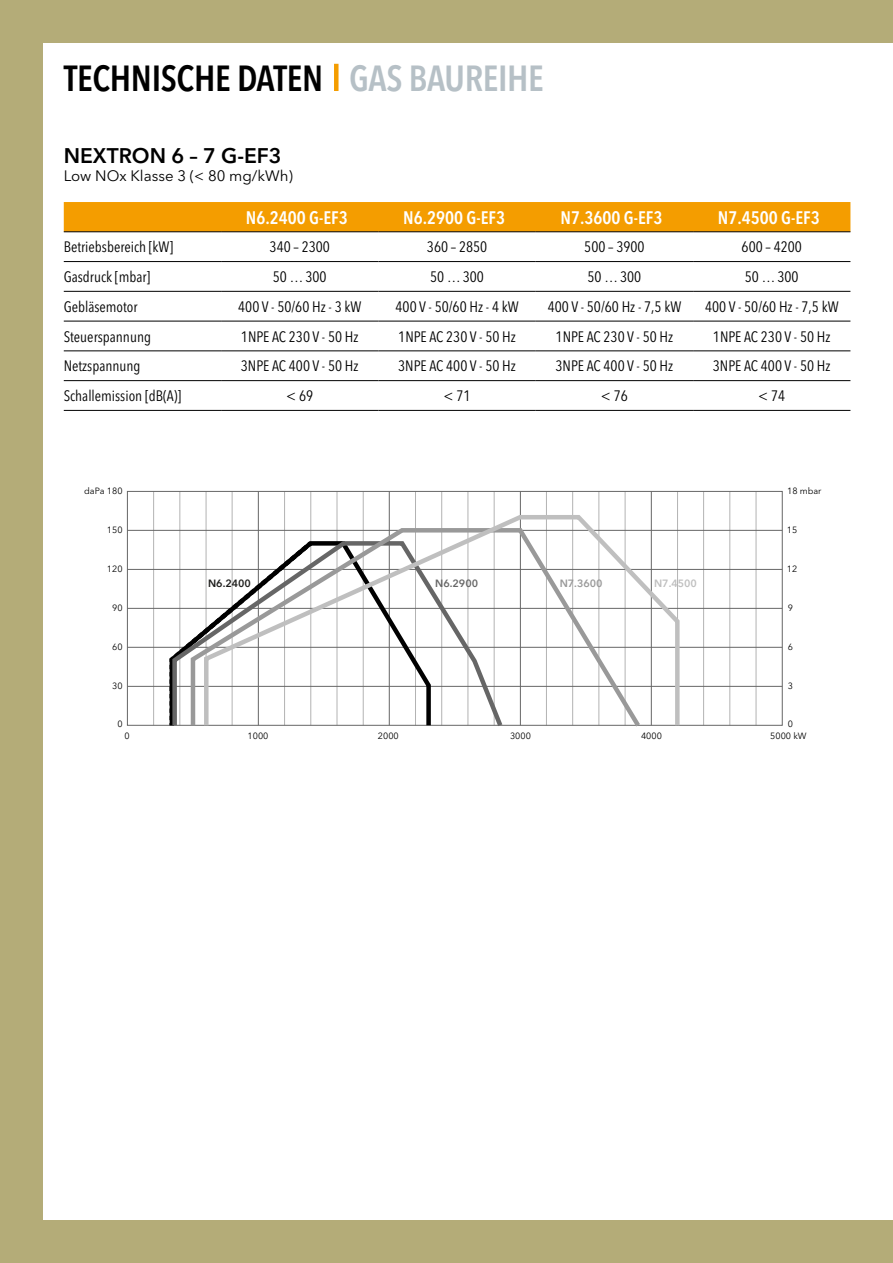
<style>
.page{position:relative;width:893px;height:1263px;background:#fff}
.page>*{position:absolute;margin:0;border:0;box-sizing:border-box;transform-origin:0 0}
.t1{font:600 condensed 36px "Avenir Next LT Pro";letter-spacing:-.01em;color:#000}
.t2{font:600 21px "Avenir Next LT Pro";color:#000}
.t3{font:600 condensed 18px "Avenir Next LT Pro";color:#fff}
.t4{font:condensed 15px "Avenir Next LT Pro";color:#000}
.t5{font:15px "Avenir Next LT Pro";color:#000}
.t6{font:600 10.5px "Avenir Next LT Pro";color:#1d1d1b}
.t7{font:600 10.5px "Avenir Next LT Pro";color:#666}
.t8{font:600 10.5px "Avenir Next LT Pro";color:#999}
.t9{font:600 10.5px "Avenir Next LT Pro";color:#bfbfbf}
.t10{font:9px "Avenir Next LT Pro";color:#000}
.s1{color:#b6c0c6}
</style>
<div class="page">
<div style="left:0;top:0;width:43px;height:1263px;background:#b4ac78"></div>
<div style="left:0;top:0;width:893px;height:43px;background:#b4ac78"></div>
<div style="left:0;top:1220px;width:893px;height:43px;background:#b4ac78"></div>
<div style="left:64px;top:202px;width:786px;height:30px;background:#f49d00"></div>
<hr style="left:64px;top:232px;width:157px;height:1px;background:#000">
<hr style="left:221px;top:232px;width:157px;height:1px;background:#000">
<hr style="left:378px;top:232px;width:158px;height:1px;background:#000">
<hr style="left:536px;top:232px;width:157px;height:1px;background:#000">
<hr style="left:693px;top:232px;width:157px;height:1px;background:#000">
<hr style="left:64px;top:261px;width:157px;height:1px;background:#000">
<hr style="left:221px;top:261px;width:157px;height:1px;background:#000">
<hr style="left:378px;top:261px;width:158px;height:1px;background:#000">
<hr style="left:536px;top:261px;width:157px;height:1px;background:#000">
<hr style="left:693px;top:261px;width:157px;height:1px;background:#000">
<hr style="left:64px;top:291px;width:157px;height:1px;background:#000">
<hr style="left:221px;top:291px;width:157px;height:1px;background:#000">
<hr style="left:378px;top:291px;width:158px;height:1px;background:#000">
<hr style="left:536px;top:291px;width:157px;height:1px;background:#000">
<hr style="left:693px;top:291px;width:157px;height:1px;background:#000">
<hr style="left:64px;top:321px;width:157px;height:1px;background:#000">
<hr style="left:221px;top:321px;width:157px;height:1px;background:#000">
<hr style="left:378px;top:321px;width:158px;height:1px;background:#000">
<hr style="left:536px;top:321px;width:157px;height:1px;background:#000">
<hr style="left:693px;top:321px;width:157px;height:1px;background:#000">
<hr style="left:64px;top:351px;width:157px;height:1px;background:#000">
<hr style="left:221px;top:351px;width:157px;height:1px;background:#000">
<hr style="left:378px;top:351px;width:158px;height:1px;background:#000">
<hr style="left:536px;top:351px;width:157px;height:1px;background:#000">
<hr style="left:693px;top:351px;width:157px;height:1px;background:#000">
<hr style="left:64px;top:380px;width:157px;height:1px;background:#000">
<hr style="left:221px;top:380px;width:157px;height:1px;background:#000">
<hr style="left:378px;top:380px;width:158px;height:1px;background:#000">
<hr style="left:536px;top:380px;width:157px;height:1px;background:#000">
<hr style="left:693px;top:380px;width:157px;height:1px;background:#000">
<hr style="left:64px;top:410px;width:157px;height:1px;background:#000">
<hr style="left:221px;top:410px;width:157px;height:1px;background:#000">
<hr style="left:378px;top:410px;width:158px;height:1px;background:#000">
<hr style="left:536px;top:410px;width:157px;height:1px;background:#000">
<hr style="left:693px;top:410px;width:157px;height:1px;background:#000">
<div style="left:334px;top:64px;width:5px;height:27px;background:#f49d00"></div>
<hr style="left:756px;top:491px;width:1px;height:234px;background:#b3b3b3">
<hr style="left:729px;top:491px;width:1px;height:234px;background:#b3b3b3">
<hr style="left:703px;top:491px;width:1px;height:234px;background:#b3b3b3">
<hr style="left:677px;top:491px;width:1px;height:234px;background:#b3b3b3">
<hr style="left:625px;top:491px;width:1px;height:234px;background:#b3b3b3">
<hr style="left:598px;top:491px;width:1px;height:234px;background:#b3b3b3">
<hr style="left:572px;top:491px;width:1px;height:234px;background:#b3b3b3">
<hr style="left:546px;top:491px;width:1px;height:234px;background:#b3b3b3">
<hr style="left:494px;top:491px;width:1px;height:234px;background:#b3b3b3">
<hr style="left:468px;top:491px;width:1px;height:234px;background:#b3b3b3">
<hr style="left:441px;top:491px;width:1px;height:234px;background:#b3b3b3">
<hr style="left:415px;top:491px;width:1px;height:234px;background:#b3b3b3">
<hr style="left:363px;top:491px;width:1px;height:234px;background:#b3b3b3">
<hr style="left:337px;top:491px;width:1px;height:234px;background:#b3b3b3">
<hr style="left:310px;top:491px;width:1px;height:234px;background:#b3b3b3">
<hr style="left:284px;top:491px;width:1px;height:234px;background:#b3b3b3">
<hr style="left:232px;top:491px;width:1px;height:234px;background:#b3b3b3">
<hr style="left:206px;top:491px;width:1px;height:234px;background:#b3b3b3">
<hr style="left:179px;top:491px;width:1px;height:234px;background:#b3b3b3">
<hr style="left:153px;top:491px;width:1px;height:234px;background:#b3b3b3">
<hr style="left:127px;top:686px;width:655px;height:1px;background:#666">
<hr style="left:127px;top:647px;width:655px;height:1px;background:#666">
<hr style="left:127px;top:608px;width:655px;height:1px;background:#666">
<hr style="left:127px;top:569px;width:655px;height:1px;background:#666">
<hr style="left:127px;top:530px;width:655px;height:1px;background:#666">
<hr style="left:651px;top:491px;width:1px;height:234px;background:#666">
<hr style="left:520px;top:491px;width:1px;height:234px;background:#666">
<hr style="left:389px;top:491px;width:1px;height:234px;background:#666">
<hr style="left:258px;top:491px;width:1px;height:234px;background:#666">
<svg style="left:170px;top:539px;width:18px;height:187px"></svg>
<svg style="left:188px;top:529px;width:14px;height:197px"></svg>
<svg style="left:202px;top:513px;width:480px;height:214px"></svg>
<h1 class="t1" style="left:64px;top:56px;width:482px">TECHNISCHE DATEN <span class="s1">GAS BAUREIHE</span></h1>
<h2 class="t2" style="left:64px;top:143px;width:219px">NEXTRON 6 – 7 G-EF3</h2>
<p class="t5" style="left:64px;top:167px;width:231px">Low NOx Klasse 3 (&lt; 80 mg/kWh)</p>
<p class="t3" style="left:246px;top:206px;width:103px">N6.2400 G-EF3</p>
<p class="t3" style="left:403px;top:206px;width:103px">N6.2900 G-EF3</p>
<p class="t3" style="left:560px;top:206px;width:103px">N7.3600 G-EF3</p>
<p class="t3" style="left:718px;top:206px;width:103px">N7.4500 G-EF3</p>
<p class="t4" style="left:64px;top:238px;width:111px">Betriebsbereich [kW]</p>
<p class="t4" style="left:270px;top:238px;width:62px">340 – 2300</p>
<p class="t4" style="left:427px;top:238px;width:62px">360 – 2850</p>
<p class="t4" style="left:584px;top:238px;width:62px">500 – 3900</p>
<p class="t4" style="left:742px;top:238px;width:62px">600 – 4200</p>
<p class="t4" style="left:64px;top:268px;width:88px">Gasdruck [mbar]</p>
<p class="t4" style="left:273px;top:268px;width:55px">50 … 300</p>
<p class="t4" style="left:430px;top:268px;width:55px">50 … 300</p>
<p class="t4" style="left:587px;top:268px;width:55px">50 … 300</p>
<p class="t4" style="left:745px;top:268px;width:55px">50 … 300</p>
<p class="t4" style="left:64px;top:298px;width:75px">Gebläsemotor</p>
<p class="t4" style="left:238px;top:298px;width:125px">400 V - 50/60 Hz - 3 kW</p>
<p class="t4" style="left:396px;top:298px;width:125px">400 V - 50/60 Hz - 4 kW</p>
<p class="t4" style="left:548px;top:298px;width:135px">400 V - 50/60 Hz - 7,5 kW</p>
<p class="t4" style="left:705px;top:298px;width:135px">400 V - 50/60 Hz - 7,5 kW</p>
<p class="t4" style="left:64px;top:327px;width:89px">Steuerspannung</p>
<p class="t4" style="left:241px;top:327px;width:119px">1NPE AC 230 V - 50 Hz</p>
<p class="t4" style="left:398px;top:327px;width:119px">1NPE AC 230 V - 50 Hz</p>
<p class="t4" style="left:556px;top:327px;width:119px">1NPE AC 230 V - 50 Hz</p>
<p class="t4" style="left:713px;top:327px;width:119px">1NPE AC 230 V - 50 Hz</p>
<p class="t4" style="left:64px;top:357px;width:78px">Netzspannung</p>
<p class="t4" style="left:241px;top:357px;width:119px">3NPE AC 400 V - 50 Hz</p>
<p class="t4" style="left:398px;top:357px;width:119px">3NPE AC 400 V - 50 Hz</p>
<p class="t4" style="left:556px;top:357px;width:119px">3NPE AC 400 V - 50 Hz</p>
<p class="t4" style="left:713px;top:357px;width:119px">3NPE AC 400 V - 50 Hz</p>
<p class="t4" style="left:64px;top:387px;width:119px">Schallemission [dB(A)]</p>
<p class="t4" style="left:286px;top:387px;width:28px">&lt; 69</p>
<p class="t4" style="left:444px;top:387px;width:28px">&lt; 71</p>
<p class="t4" style="left:601px;top:387px;width:28px">&lt; 76</p>
<p class="t4" style="left:758px;top:387px;width:28px">&lt; 74</p>
<p class="t10" style="left:84px;top:486px;width:40px">daPa 180</p>
<p class="t10" style="left:787px;top:486px;width:36px">18 mbar</p>
<p class="t10" style="left:107px;top:524px;width:17px">150</p>
<p class="t10" style="left:787px;top:524px;width:12px">15</p>
<p class="t10" style="left:107px;top:563px;width:17px">120</p>
<p class="t10" style="left:787px;top:563px;width:12px">12</p>
<p class="t6" style="left:208px;top:577px;width:44px">N6.2400</p>
<p class="t7" style="left:435px;top:577px;width:44px">N6.2900</p>
<p class="t8" style="left:560px;top:577px;width:44px">N7.3600</p>
<p class="t9" style="left:654px;top:577px;width:44px">N7.4500</p>
<p class="t10" style="left:112px;top:602px;width:12px">90</p>
<p class="t10" style="left:788px;top:602px;width:7px">9</p>
<p class="t10" style="left:112px;top:641px;width:12px">60</p>
<p class="t10" style="left:788px;top:641px;width:7px">6</p>
<p class="t10" style="left:112px;top:680px;width:12px">30</p>
<p class="t10" style="left:788px;top:680px;width:7px">3</p>
<p class="t10" style="left:117px;top:719px;width:7px">0</p>
<p class="t10" style="left:788px;top:719px;width:7px">0</p>
<p class="t10" style="left:125px;top:730px;width:7px">0</p>
<p class="t10" style="left:248px;top:730px;width:22px">1000</p>
<p class="t10" style="left:378px;top:730px;width:22px">2000</p>
<p class="t10" style="left:510px;top:730px;width:22px">3000</p>
<p class="t10" style="left:641px;top:730px;width:22px">4000</p>
<p class="t10" style="left:770px;top:730px;width:38px">5000 kW</p>
</div>
